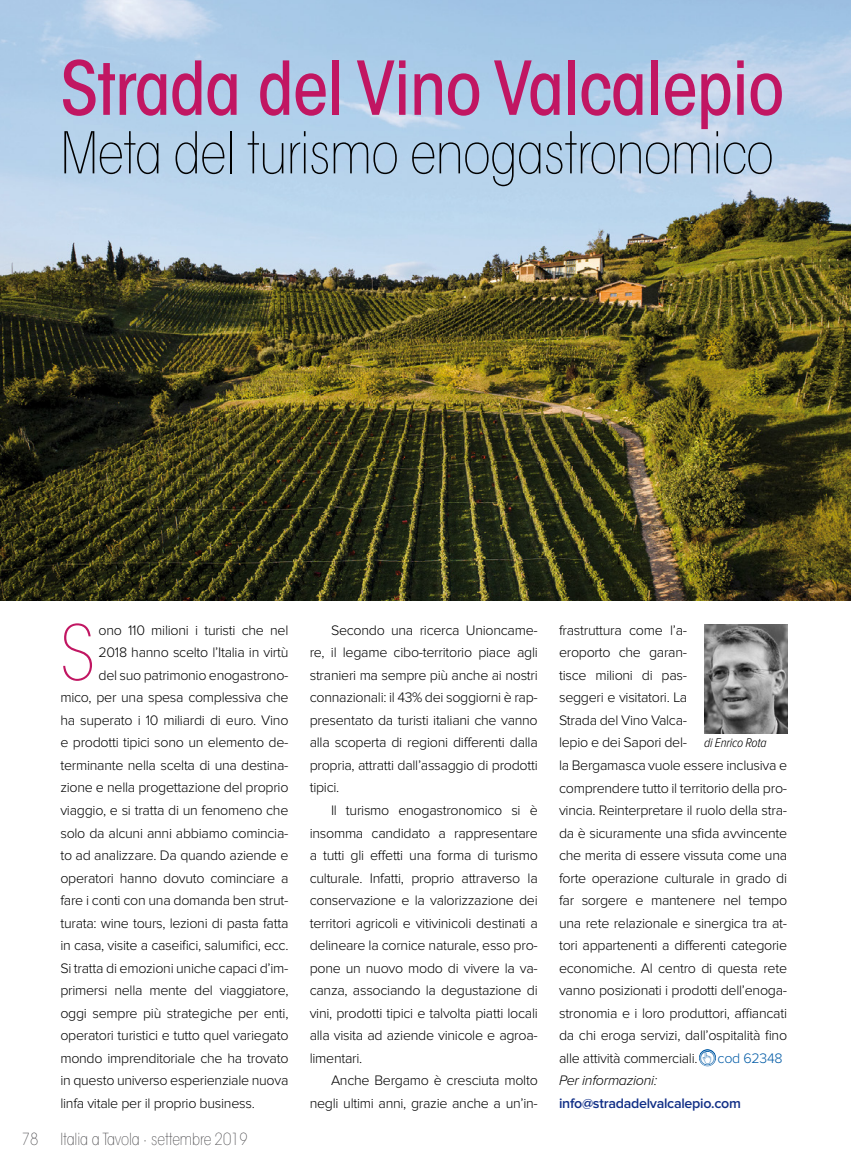
<style>
.page{position:relative;width:851px;height:1170px;background:#fff}
.page>*{position:absolute;margin:0;border:0;box-sizing:border-box;transform-origin:0 0}
.t1{font:200 condensed 75px "ITC Avant Garde Std";color:#c11662}
.t2{font:500 condensed 73.5px "ITC Avant Garde Std";letter-spacing:-.015em;color:#c11662}
.t3{font:200 condensed 57px "ITC Avant Garde Std";letter-spacing:-.015em;color:#000}
.t4{font:200 condensed 16.5px "ITC Avant Garde Std";letter-spacing:-.005em;color:#3e3d40}
.t5{font:300 14.25px/22.5px "Proxima Nova";letter-spacing:-.02em;color:#000;text-align:justify}
.t6{font:600 14.25px "Proxima Nova";letter-spacing:-.02em;color:#112f87}
.t7{font:italic 300 13.2px "Proxima Nova Cond";letter-spacing:-.02em;color:#000}
.s1{color:#000}
.s2{font-family:"Dito A";font-weight:400;color:#fff}
.s3{color:#005aa5}
.s4{font-style:italic}
</style>
<div class="page">
<img style="left:0;top:0;width:850px;height:600px">
<svg style="left:699px;top:1049px;width:17px;height:18px"></svg>
<img style="left:704px;top:624px;width:83px;height:110px">
<h2 class="t2" style="left:60px;top:43px;width:725px">Strada del Vino Valcalepio</h2>
<h3 class="t3" style="left:60px;top:120px;width:715px">Meta del turismo enogastronomico</h3>
<h1 class="t1" style="left:60px;top:609px;width:36px">S</h1>
<p class="t5" style="left:98px;top:619px;width:191px">ono 110 milioni i turisti che nel</p>
<p class="t5" style="left:98px;top:642px;width:191px">2018 hanno scelto l’Italia in virtù</p>
<p class="t5" style="left:98px;top:664px;width:191px">del suo patrimonio enogastrono-</p>
<p class="t5" style="left:60px;top:687px;width:229px">mico, per una spesa complessiva che</p>
<p class="t5" style="left:60px;top:709px;width:229px">ha superato i 10 miliardi di euro. Vino</p>
<p class="t5" style="left:60px;top:732px;width:229px">e prodotti tipici sono un elemento de-</p>
<p class="t5" style="left:60px;top:754px;width:229px">terminante nella scelta di una destina-</p>
<p class="t5" style="left:60px;top:777px;width:229px">zione e nella progettazione del proprio</p>
<p class="t5" style="left:60px;top:799px;width:229px">viaggio, e si tratta di un fenomeno che</p>
<p class="t5" style="left:60px;top:822px;width:229px">solo da alcuni anni abbiamo comincia-</p>
<p class="t5" style="left:60px;top:844px;width:229px">to ad analizzare. Da quando aziende e</p>
<p class="t5" style="left:60px;top:867px;width:229px">operatori hanno dovuto cominciare a</p>
<p class="t5" style="left:60px;top:889px;width:229px">fare i conti con una domanda ben strut-</p>
<p class="t5" style="left:60px;top:912px;width:229px">turata: wine tours, lezioni di pasta fatta</p>
<p class="t5" style="left:60px;top:934px;width:229px">in casa, visite a caseifici, salumifici, ecc.</p>
<p class="t5" style="left:60px;top:957px;width:229px">Si tratta di emozioni uniche capaci d’im-</p>
<p class="t5" style="left:60px;top:979px;width:229px">primersi nella mente del viaggiatore,</p>
<p class="t5" style="left:60px;top:1002px;width:229px">oggi sempre più strategiche per enti,</p>
<p class="t5" style="left:60px;top:1024px;width:229px">operatori turistici e tutto quel variegato</p>
<p class="t5" style="left:60px;top:1047px;width:229px">mondo imprenditoriale che ha trovato</p>
<p class="t5" style="left:60px;top:1069px;width:229px">in questo universo esperienziale nuova</p>
<p class="t5" style="left:60px;top:1092px;width:196px">linfa vitale per il proprio business.</p>
<p class="t4" style="left:22px;top:1129px;width:18px">78</p>
<p class="t4" style="left:60px;top:1129px;width:189px">Italia a Tavola <span class="s1">·</span> settembre 2019</p>
<p class="t5" style="left:310px;top:619px;width:229px;text-indent:21px">Secondo una ricerca Unioncame&shy;re, il legame cibo-territorio piace agli stranieri ma sempre più anche ai nostri connazionali: il 43% dei soggiorni è rap&shy;presentato da turisti italiani che vanno alla scoperta di regioni differenti dalla propria, attratti dall’assaggio di prodotti tipici.</p>
<p class="t5" style="left:310px;top:799px;width:229px;text-indent:21px">Il turismo enogastronomico si è insomma candidato a rappresentare a tutti gli effetti una forma di turismo culturale. Infatti, proprio attraverso la conservazione e la valorizzazione dei territori agricoli e vitivinicoli destinati a delineare la cornice naturale, esso pro&shy;pone un nuovo modo di vivere la va&shy;canza, associando la degustazione di vini, prodotti tipici e talvolta piatti locali alla visita ad aziende vinicole e agroa&shy;limentari.</p>
<p class="t5" style="left:310px;top:1069px;width:229px;text-align:right">Anche Bergamo è cresciuta molto negli ultimi anni, grazie anche a un’in-</p>
<p class="t5" style="left:559px;top:619px;width:229px;text-align:left">frastruttura come l’a-<br>eroporto che garan-<br>tisce milioni di pas-<br>seggeri e visitatori. La<br>Strada del Vino Valca-<br>lepio e dei Sapori del-<br>la Bergamasca vuole essere inclusiva e comprendere tutto il territorio della pro&shy;vincia. Reinterpretare il ruolo della stra&shy;da è sicuramente una sfida avvincente che merita di essere vissuta come una forte operazione culturale in grado di far sorgere e mantenere nel tempo una rete relazionale e sinergica tra at&shy;tori appartenenti a differenti categorie economiche. Al centro di questa rete vanno posizionati i prodotti dell’enoga&shy;stronomia e i loro produttori, affiancati da chi eroga servizi, dall’ospitalità fino alle attività commerciali. <span class="s2">B</span> <span class="s3">cod 62348<br></span><span class="s4">Per informazioni:</span></p>
<p class="t6" style="left:559px;top:1096px;width:183px">info@stradadelvalcalepio.com</p>
<p class="t7" style="left:704px;top:736px;width:64px">di Enrico Rota</p>
</div>
